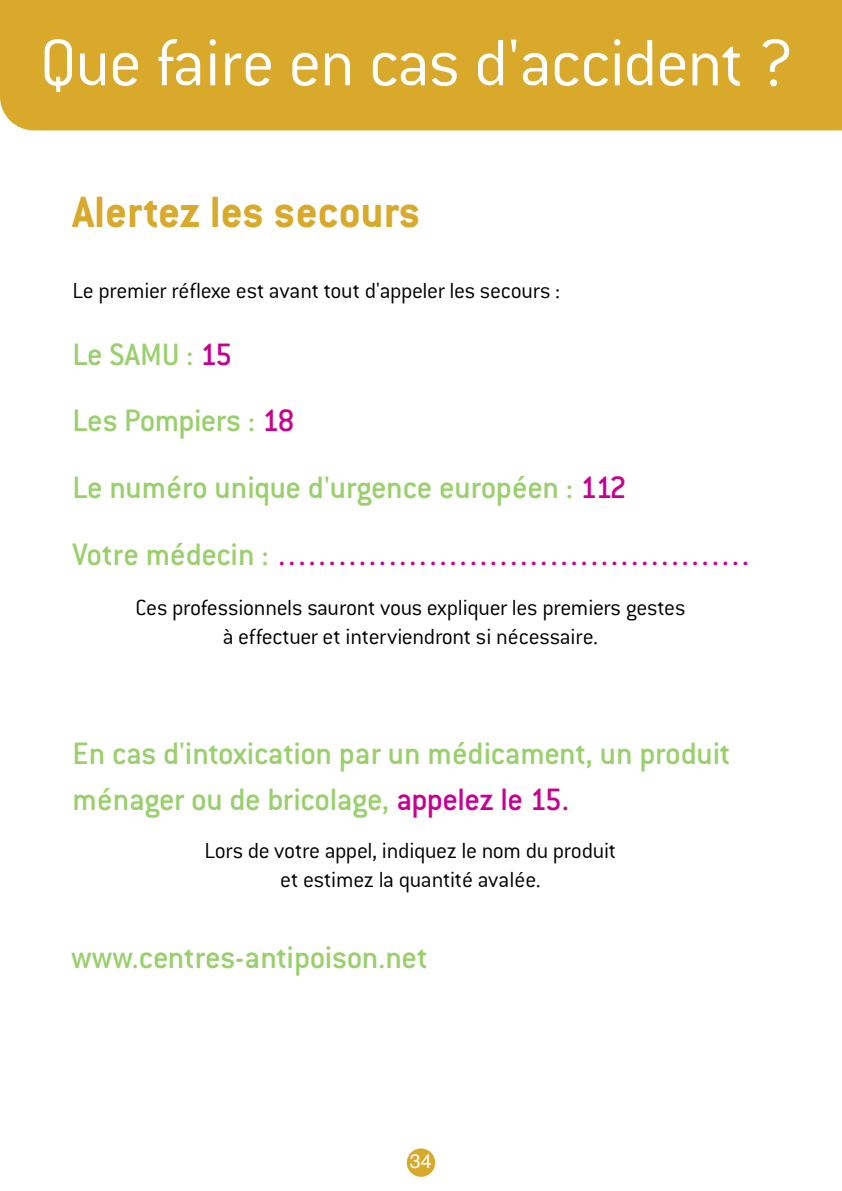
<style>
.page{position:relative;width:842px;height:1191px;background:#fff}
.page>*{position:absolute;margin:0;border:0;box-sizing:border-box;transform-origin:0 0}
.t1{font:300 72px "Conduit ITC";letter-spacing:-.015em;color:#fff}
.t2{font:700 48px "Conduit ITC";color:#d8a92a}
.t3{font:500 34px/66.6px "Conduit ITC";letter-spacing:-.015em;color:#99d06c}
.t4{font:300 24px/28.8px "Conduit ITC";letter-spacing:-.015em;color:#000;text-align:center}
.t5{font:19.6px "Helvetica";color:#fff}
.s1{color:#c80092}
</style>
<div class="page">
<div style="left:0;top:0;width:842px;height:130px;background:#d8a92a"></div>
<div style="left:407px;top:1148px;width:28px;height:28px;background:#d8a92a;border-radius:50%"></div>
<h1 class="t1" style="left:40px;top:40px;width:756px">Que faire en cas d'accident ?</h1>
<h2 class="t2" style="left:73px;top:197px;width:349px">Alertez les secours</h2>
<p class="t4" style="left:73px;top:279px;width:489px">Le premier réflexe est avant tout d'appeler les secours :</p>
<p class="t3" style="left:73px;top:325px;width:678px">Le SAMU : <span class="s1">15<br></span>Les Pompiers : <span class="s1">18<br></span>Le numéro unique d'urgence européen : <span class="s1">112<br></span>Votre médecin : <span class="s1">. . . . . . . . . . . . . . . . . . . . . . . . . . . . . . . . . . . . . . . . . . . . . . .</span></p>
<p class="t4" style="left:135px;top:595px;width:552px">Ces professionnels sauront vous expliquer les premiers gestes à effectuer et interviendront si nécessaire.</p>
<p class="t3" style="left:73px;top:734px;width:659px;line-height:46px">En cas d'intoxication par un médicament, un produit ménager ou de bricolage, <span class="s1">appelez le 15.</span></p>
<p class="t4" style="left:205px;top:839px;width:413px">Lors de votre appel, indiquez le nom du produit et estimez la quantité avalée.</p>
<p class="t3" style="left:71px;top:927px;width:358px">www.centres-antipoison.net</p>
<p class="t5" style="left:410px;top:1152px;width:23px">34</p>
</div>
